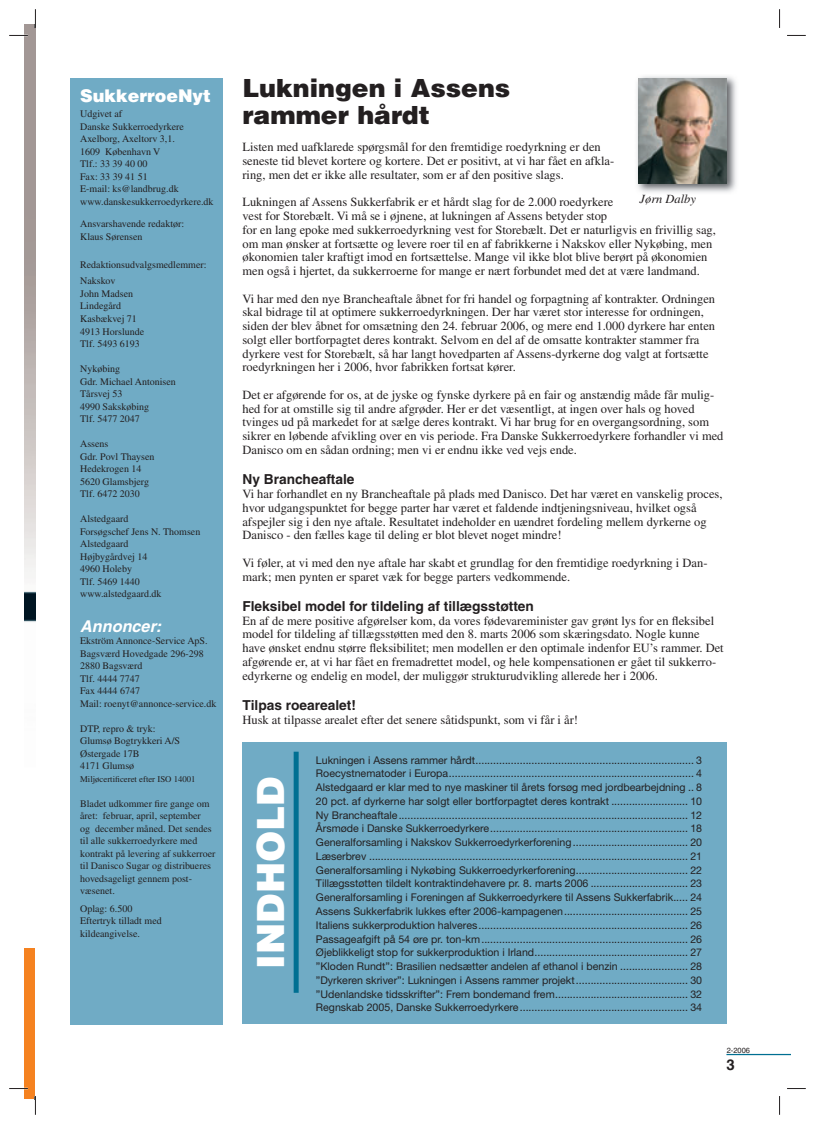
<style>
.page{position:relative;width:815px;height:1124px;background:#fff}
.page>*{position:absolute;margin:0;border:0;box-sizing:border-box;transform-origin:0 0}
.t1{font:900 37.5px "Helvetica";color:#fff}
.t2{font:900 25px/26.2px "Helvetica";color:#231f20}
.t3{font:900 17.5px "Helvetica";color:#fff}
.t4{font:italic 700 16.25px "Helvetica";color:#fff}
.t5{font:700 15px "Helvetica";color:#231f20}
.t6{font:700 13.75px "Helvetica";color:#231f20}
.t7{font:12.5px/13.8px "Times";color:#231f20}
.t8{font:italic 12.5px "Times";color:#231f20}
.t9{font:10.62px/13.8px "Helvetica Neue";color:#231f20;text-align:justify}
.t10{font:10px/12.5px "Times";color:#231f20}
.t11{font:8.75px "Times";color:#231f20}
.t12{font:7.5px "Helvetica";color:#231f20}
</style>
<div class="page">
<hr style="left:726px;top:1053px;width:64px;height:1px;background:#006f92">
<img style="left:637px;top:76px;width:99px;height:117px">
<img style="left:638px;top:78px;width:88px;height:105px">
<div style="left:70px;top:78px;width:152px;height:946px;background:#70abc5"></div>
<div style="left:242px;top:742px;width:484px;height:282px;background:#70abc5"></div>
<div style="left:294px;top:751px;width:5px;height:241px;background:#006f92"></div>
<svg style="left:787px;top:35px;width:19px;height:1px"></svg>
<svg style="left:787px;top:1088px;width:19px;height:1px"></svg>
<svg style="left:9px;top:9px;width:27px;height:1105px"></svg>
<svg style="left:779px;top:9px;width:1px;height:19px"></svg>
<svg style="left:779px;top:1096px;width:1px;height:18px"></svg>
<h3 class="t3" style="left:80px;top:90px;width:132px">SukkerroeNyt</h3>
<p class="t10" style="left:80px;top:109px;width:135px">Udgivet af<br>Danske Sukkerroedyrkere<br>Axelborg, Axeltorv 3,1.<br>1609 København V<br>Tlf.: 33 39 40 00<br>Fax: 33 39 41 51<br>E-mail: ks@landbrug.dk www.danskesukkerroedyrkere.dk</p>
<p class="t10" style="left:80px;top:219px;width:106px">Ansvarshavende redaktør:<br>Klaus Sørensen</p>
<p class="t10" style="left:80px;top:258px;width:128px;line-height:16px">Redaktionsudvalgsmedlemmer:<br>Nakskov</p>
<p class="t10" style="left:80px;top:288px;width:66px">John Madsen<br>Lindegård<br>Kasbækvej 71<br>4913 Horslunde<br>Tlf. 5493 6193</p>
<p class="t10" style="left:80px;top:363px;width:97px">Nykøbing<br>Gdr. Michael Antonisen<br>Tårsvej 53<br>4990 Sakskøbing<br>Tlf. 5477 2047</p>
<p class="t10" style="left:80px;top:438px;width:76px">Assens<br>Gdr. Povl Thaysen<br>Hedekrogen 14<br>5620 Glamsbjerg<br>Tlf. 6472 2030</p>
<p class="t10" style="left:80px;top:513px;width:122px">Alstedgaard<br>Forsøgschef Jens N. Thomsen<br>Alstedgaard<br>Højbygårdvej 14<br>4960 Holeby<br>Tlf. 5469 1440 www.alstedgaard.dk</p>
<h3 class="t4" style="left:80px;top:620px;width:83px">Annoncer:</h3>
<p class="t10" style="left:80px;top:635px;width:138px">Ekström Annonce-Service ApS.<br>Bagsværd Hovedgade 296-298<br>2880 Bagsværd<br>Tlf. 4444 7747<br>Fax 4444 6747<br>Mail: roenyt@annonce-service.dk</p>
<p class="t10" style="left:80px;top:723px;width:101px">DTP, repro &amp; tryk:<br>Glumsø Bogtrykkeri A/S<br>Østergade 17B<br>4171 Glumsø</p>
<p class="t11" style="left:80px;top:775px;width:117px">Miljøcertificeret efter ISO 14001</p>
<p class="t10" style="left:80px;top:798px;width:137px">Bladet udkommer fire gange om året: februar, april, september<br>og december måned. Det sendes til alle sukkerroedyrkere med kontrakt på levering af sukkerroer til Danisco Sugar og distribueres hovedsageligt gennem post&shy;væsenet.</p>
<p class="t10" style="left:80px;top:902px;width:83px">Oplag: 6.500<br>Eftertryk tilladt med kildeangivelse.</p>
<h2 class="t2" style="left:242px;top:78px;width:269px">Lukningen i Assens rammer hårdt</h2>
<p class="t7" style="left:242px;top:141px;width:373px">Listen med uafklarede spørgsmål for den fremtidige roedyrkning er den seneste tid blevet kortere og kortere. Det er positivt, at vi har fået en afkla&shy;ring, men det er ikke alle resultater, som er af den positive slags.</p>
<p class="t7" style="left:242px;top:196px;width:475px">Lukningen af Assens Sukkerfabrik er et hårdt slag for de 2.000 roedyrkere<br>vest for Storebælt. Vi må se i øjnene, at lukningen af Assens betyder stop<br>for en lang epoke med sukkerroedyrkning vest for Storebælt. Det er naturligvis en frivillig sag, om man ønsker at fortsætte og levere roer til en af fabrikkerne i Nakskov eller Nykøbing, men økonomien taler kraftigt imod en fortsættelse. Mange vil ikke blot blive berørt på økonomien men også i hjertet, da sukkerroerne for mange er nært forbundet med det at være landmand.</p>
<p class="t7" style="left:242px;top:293px;width:474px">Vi har med den nye Brancheaftale åbnet for fri handel og forpagtning af kontrakter. Ordningen skal bidrage til at optimere sukkerroedyrkningen. Der har været stor interesse for ordningen, siden der blev åbnet for omsætning den 24. februar 2006, og mere end 1.000 dyrkere har enten solgt eller bortforpagtet deres kontrakt. Selvom en del af de omsatte kontrakter stammer fra dyrkere vest for Storebælt, så har langt hovedparten af Assens-dyrkerne dog valgt at fortsætte roedyrkningen her i 2006, hvor fabrikken fortsat kører.</p>
<p class="t7" style="left:242px;top:389px;width:483px">Det er afgørende for os, at de jyske og fynske dyrkere på en fair og anstændig måde får mulig&shy;hed for at omstille sig til andre afgrøder. Her er det væsentligt, at ingen over hals og hoved tvinges ud på markedet for at sælge deres kontrakt. Vi har brug for en overgangsordning, som sikrer en løbende afvikling over en vis periode. Fra Danske Sukkerroedyrkere forhandler vi med Danisco om en sådan ordning; men vi er endnu ikke ved vejs ende.</p>
<p class="t6" style="left:242px;top:474px;width:114px">Ny Brancheaftale</p>
<p class="t7" style="left:242px;top:488px;width:482px">Vi har forhandlet en ny Brancheaftale på plads med Danisco. Det har været en vanskelig proces, hvor udgangspunktet for begge parter har været et faldende indtjeningsniveau, hvilket også afspejler sig i den nye aftale. Resultatet indeholder en uændret fordeling mellem dyrkerne og Danisco - den fælles kage til deling er blot blevet noget mindre!</p>
<p class="t7" style="left:242px;top:557px;width:467px">Vi føler, at vi med den nye aftale har skabt et grundlag for den fremtidige roedyrkning i Dan&shy;mark; men pynten er sparet væk for begge parters vedkommende.</p>
<p class="t6" style="left:242px;top:601px;width:293px">Fleksibel model for tildeling af tillægsstøtten</p>
<p class="t7" style="left:242px;top:614px;width:483px">En af de mere positive afgørelser kom, da vores fødevareminister gav grønt lys for en fleksibel model for tildeling af tillægsstøtten med den 8. marts 2006 som skæringsdato. Nogle kunne have ønsket endnu større fleksibilitet; men modellen er den optimale indenfor EU’s rammer. Det afgørende er, at vi har fået en fremadrettet model, og hele kompensationen er gået til sukkerro&shy;edyrkerne og endelig en model, der muliggør strukturudvikling allerede her i 2006.</p>
<p class="t6" style="left:242px;top:700px;width:115px">Tilpas roearealet!</p>
<p class="t7" style="left:242px;top:713px;width:337px">Husk at tilpasse arealet efter det senere såtidspunkt, som vi får i år!</p>
<p class="t9" style="left:316px;top:754px;width:388px">Lukningen i Assens rammer hårdt .......................................................................... 3<br>Roecystnematoder i Europa ................................................................................... 4<br>Alstedgaard er klar med to nye maskiner til årets forsøg med jordbearbejdning .. 8<br>20 pct. af dyrkerne har solgt eller bortforpagtet deres kontrakt .......................... 10<br>Ny Brancheaftale .................................................................................................. 12<br>Årsmøde i Danske Sukkerroedyrkere ................................................................... 18<br>Generalforsamling i Nakskov Sukkerroedyrkerforening ....................................... 20<br>Læserbrev ............................................................................................................ 21<br>Generalforsamling i Nykøbing Sukkerroedyrkerforening ...................................... 22<br>Tillægsstøtten tildelt kontraktindehavere pr. 8. marts 2006 ................................. 23<br>Generalforsamling i Foreningen af Sukkerroedyrkere til Assens Sukkerfabrik ..... 24<br>Assens Sukkerfabrik lukkes efter 2006-kampagenen .......................................... 25<br>Italiens sukkerproduktion halveres ....................................................................... 26<br>Passageafgift på 54 øre pr. ton-km ...................................................................... 26<br>Øjeblikkeligt stop for sukkerproduktion i Irland .................................................... 27 ”Kloden Rundt”: Brasilien nedsætter andelen af ethanol i benzin ....................... 28 ”Dyrkeren skriver”: Lukningen i Assens rammer projekt ...................................... 30 ”Udenlandske tidsskrifter”: Frem bondemand frem ............................................. 32<br>Regnskab 2005, Danske Sukkerroedyrkere ......................................................... 34</p>
<p class="t8" style="left:640px;top:194px;width:58px">Jørn Dalby</p>
<h1 class="t1" style="left:257px;top:968px;width:193px;rotate:-90deg">INDHOLD</h1>
<p class="t12" style="left:727px;top:1047px;width:25px">2-2006</p>
<p class="t5" style="left:726px;top:1059px;width:10px">3</p>
</div>
